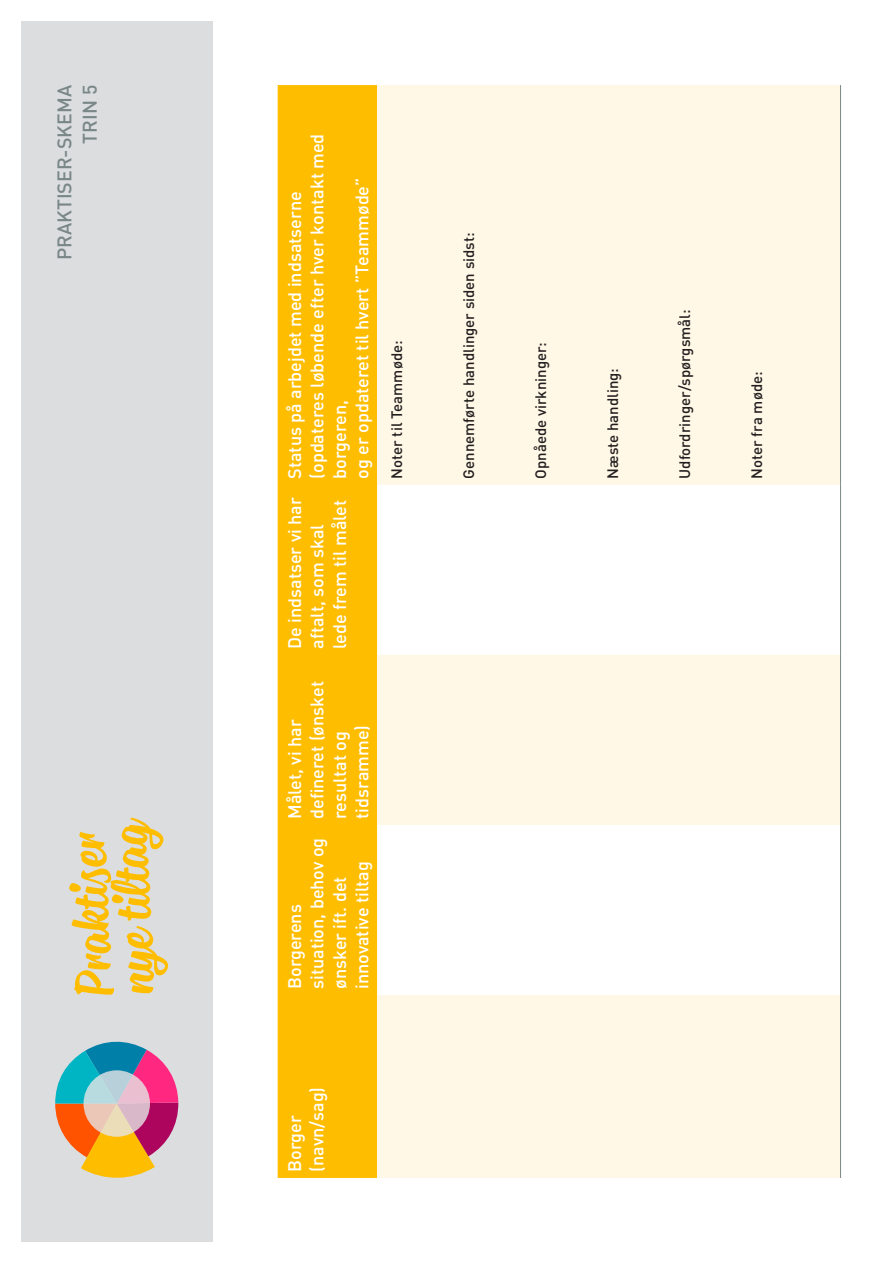
<style>
.page{position:relative;width:893px;height:1263px;background:#fff}
.page>*{position:absolute;margin:0;border:0;box-sizing:border-box;transform-origin:0 0}
.t1{font:500 19.5px/25.5px "DIN";color:#7a8787;text-align:right}
.t2{font:500 18px/22.5px "DIN";color:#fff}
.t3{font:500 15px "DIN";color:#231f20}
</style>
<div class="page">
<div style="left:21px;top:21px;width:192px;height:1221px;background:#dcdddf"></div>
<svg style="left:55px;top:1041px;width:124px;height:137px"></svg>
<svg style="left:84px;top:1070px;width:66px;height:67px;background:#d5cac9"></svg>
<svg style="left:69px;top:818px;width:99px;height:177px"></svg>
<div style="left:278px;top:85px;width:99px;height:1093px;background:#ffbd00"></div>
<div style="left:377px;top:995px;width:463px;height:183px;background:#fff8e6"></div>
<svg style="left:377px;top:85px;width:463px;height:740px;fill:#fff8e6"></svg>
<hr style="left:840px;top:995px;width:1px;height:183px;background:#7a8787">
<hr style="left:840px;top:825px;width:1px;height:170px;background:#7a8787">
<hr style="left:840px;top:655px;width:1px;height:170px;background:#7a8787">
<hr style="left:840px;top:485px;width:1px;height:170px;background:#7a8787">
<hr style="left:840px;top:85px;width:1px;height:400px;background:#7a8787">
<p class="t1" style="left:51px;top:260px;width:177px;rotate:-90deg">PRAKTISER-SKEMA<br>TRIN 5</p>
<p class="t2" style="left:283px;top:479px;width:347px;rotate:-90deg">Status på arbejdet med indsatserne (opdateres løbende efter hver kontakt med borgeren,<br>og er opdateret til hvert ”Teammøde”</p>
<p class="t2" style="left:283px;top:649px;width:153px;rotate:-90deg">De indsatser vi har aftalt, som skal lede frem til målet</p>
<p class="t2" style="left:283px;top:819px;width:139px;rotate:-90deg">Målet, vi har defineret (ønsket resultat og tidsramme)</p>
<p class="t2" style="left:283px;top:989px;width:153px;rotate:-90deg">Borgerens situation, behov og ønsker ift. det innovative tiltag</p>
<p class="t3" style="left:387px;top:479px;width:140px;rotate:-90deg">Noter til Teammøde:</p>
<p class="t2" style="left:283px;top:1172px;width:87px;rotate:-90deg">Borger (navn/sag)</p>
<p class="t3" style="left:459px;top:479px;width:248px;rotate:-90deg">Gennemførte handlinger siden sidst:</p>
<p class="t3" style="left:531px;top:479px;width:138px;rotate:-90deg">Opnåede virkninger:</p>
<p class="t3" style="left:603px;top:479px;width:112px;rotate:-90deg">Næste handling:</p>
<p class="t3" style="left:675px;top:479px;width:171px;rotate:-90deg">Udfordringer/spørgsmål:</p>
<p class="t3" style="left:747px;top:479px;width:109px;rotate:-90deg">Noter fra møde:</p>
</div>
